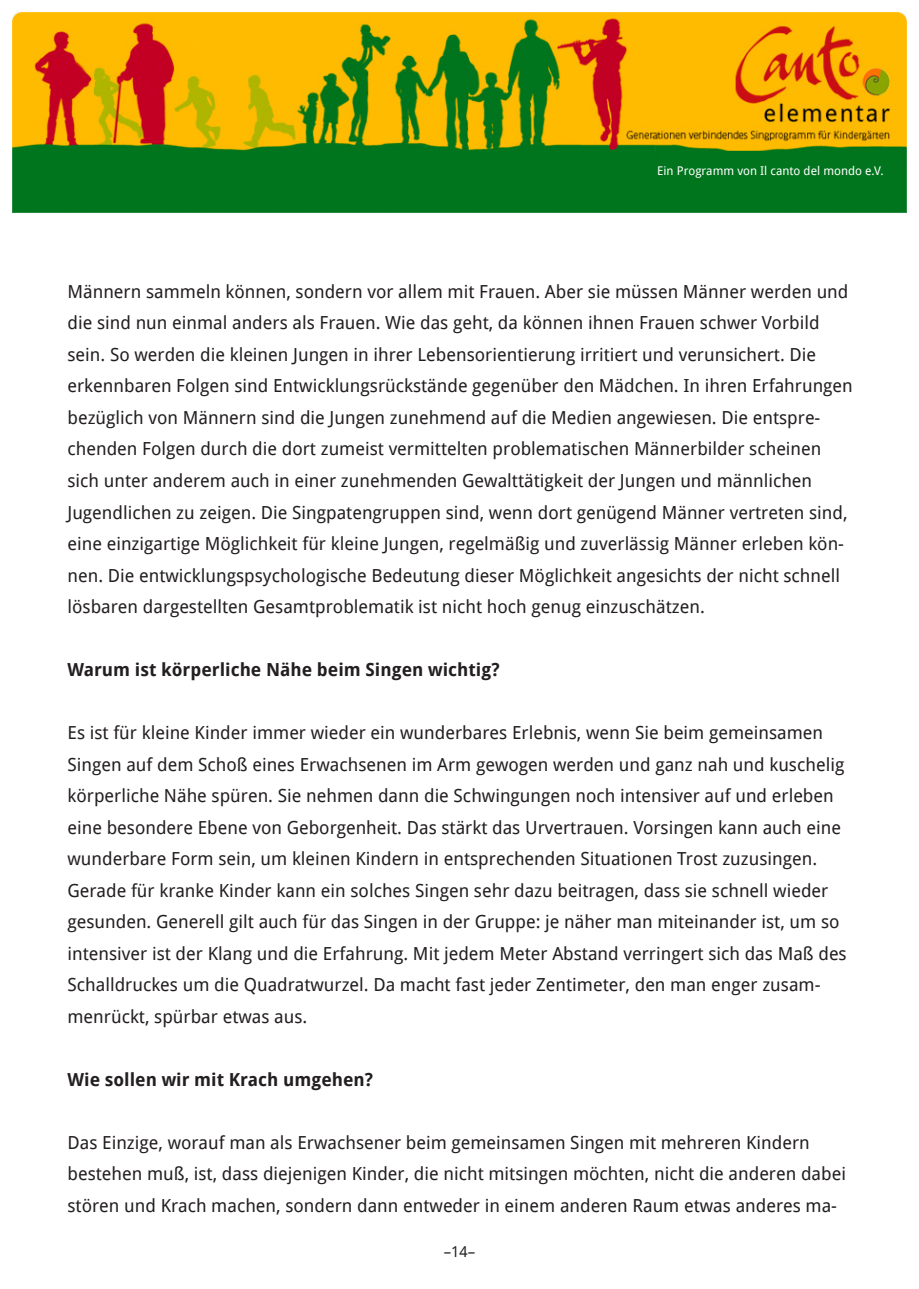
<style>
.page{position:relative;width:919px;height:1289px;background:#fff}
.page>*{position:absolute;margin:0;border:0;box-sizing:border-box;transform-origin:0 0}
.t1{font:18px/31.5px "Droid Sans";color:#231f20}
.t2{font:700 18px "Droid Sans";color:#231f20}
.t3{font:15px "Droid Sans";color:#231f20}
.t4{font:12px "Droid Sans";color:#fff}
</style>
<div class="page">
<img style="left:13px;top:13px;width:893px;height:199px">
<p class="t4" style="left:657px;top:162px;width:228px">Ein Programm von Il canto del mondo e.V.</p>
<p class="t1" style="left:67px;top:275px;width:786px">Männern sammeln können, sondern vor allem mit Frauen. Aber sie müssen Männer werden und die sind nun einmal anders als Frauen. Wie das geht, da können ihnen Frauen schwer Vorbild sein. So werden die kleinen Jungen in ihrer Lebensorientierung irritiert und verunsichert. Die erkennbaren Folgen sind Entwicklungsrückstände gegenüber den Mädchen. In ihren Erfahrungen bezüglich von Männern sind die Jungen zunehmend auf die Medien angewiesen. Die entspre&shy;chenden Folgen durch die dort zumeist vermittelten problematischen Männerbilder scheinen sich unter anderem auch in einer zunehmenden Gewalttätigkeit der Jungen und männlichen Jugendlichen zu zeigen. Die Singpatengruppen sind, wenn dort genügend Männer vertreten sind, eine einzigartige Möglichkeit für kleine Jungen, regelmäßig und zuverlässig Männer erleben kön&shy;nen. Die entwicklungspsychologische Bedeutung dieser Möglichkeit angesichts der nicht schnell lösbaren dargestellten Gesamtproblematik ist nicht hoch genug einzuschätzen.</p>
<p class="t2" style="left:67px;top:657px;width:433px">Warum ist körperliche Nähe beim Singen wichtig?</p>
<p class="t1" style="left:67px;top:716px;width:780px">Es ist für kleine Kinder immer wieder ein wunderbares Erlebnis, wenn Sie beim gemeinsamen Singen auf dem Schoß eines Erwachsenen im Arm gewogen werden und ganz nah und kuschelig körperliche Nähe spüren. Sie nehmen dann die Schwingungen noch intensiver auf und erleben eine besondere Ebene von Geborgenheit. Das stärkt das Urvertrauen. Vorsingen kann auch eine wunderbare Form sein, um kleinen Kindern in entsprechenden Situationen Trost zuzusingen.<br>Gerade für kranke Kinder kann ein solches Singen sehr dazu beitragen, dass sie schnell wieder gesunden. Generell gilt auch für das Singen in der Gruppe: je näher man miteinander ist, um so intensiver ist der Klang und die Erfahrung. Mit jedem Meter Abstand verringert sich das Maß des Schalldruckes um die Quadratwurzel. Da macht fast jeder Zentimeter, den man enger zusam&shy;menrückt, spürbar etwas aus.</p>
<p class="t2" style="left:67px;top:1066px;width:307px">Wie sollen wir mit Krach umgehen?</p>
<p class="t1" style="left:67px;top:1126px;width:780px">Das Einzige, worauf man als Erwachsener beim gemeinsamen Singen mit mehreren Kindern bestehen muß, ist, dass diejenigen Kinder, die nicht mitsingen möchten, nicht die anderen dabei stören und Krach machen, sondern dann entweder in einem anderen Raum etwas anderes ma-</p>
<p class="t3" style="left:443px;top:1241px;width:33px">–14–</p>
</div>
